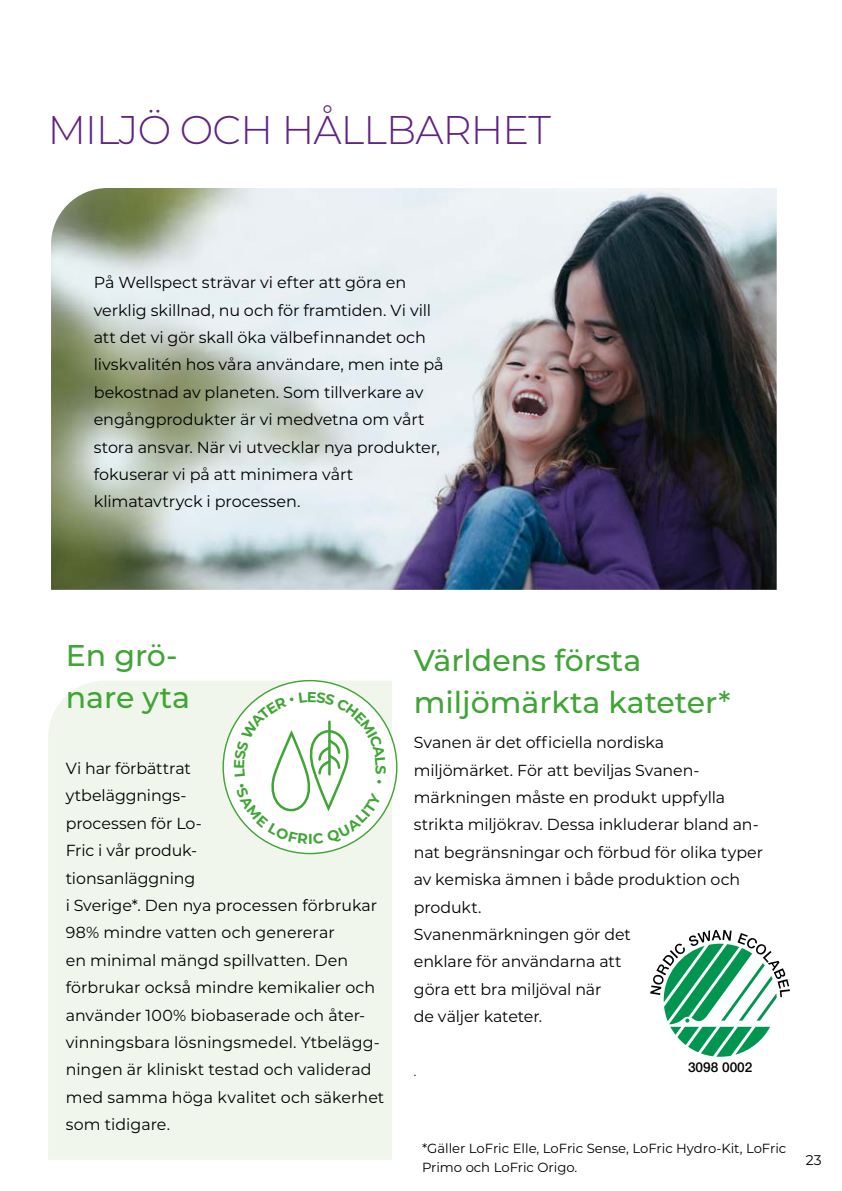
<style>
.page{position:relative;width:842px;height:1191px;background:#fff}
.page>*{position:absolute;margin:0;border:0;box-sizing:border-box;transform-origin:0 0}
.Body{font:300 40px "Montserrat";letter-spacing:-.02em;color:#602483}
.t1{font:500 30px/42px "Montserrat";color:#3fa535}
.Body-2{font:16px/27.4px "Montserrat";letter-spacing:-.005em;color:#000}
.t2{font:700 14.4px "Montserrat";color:#3fa535}
.t3{font:14px "Montserrat";color:#000}
.t4{font:500 13.6px "Helvetica Neue LT Std";color:#000}
.Bildtext_instruktion{font:13.2px/19.2px "Montserrat";color:#000}
.t5{font:12.4px "Montserrat";color:#000;scale:.96 1}
</style>
<div class="page">
<img style="left:51px;top:188px;width:726px;height:402px">
<div style="left:48px;top:680px;width:344px;height:479px;background:#f1f6ec"></div>
<svg style="left:650px;top:930px;width:140px;height:126px"></svg>
<svg style="left:223px;top:680px;width:174px;height:173px"></svg>
<svg style="left:234px;top:691px;width:152px;height:153px"></svg>
<p class="Body" style="left:48px;top:103px;width:505px">MILJÖ OCH HÅLLBARHET</p>
<p class="Body-2" style="left:94px;top:268px;width:351px">På Wellspect strävar vi efter att göra en verklig skillnad, nu och för framtiden. Vi vill att det vi gör skall öka välbefinnandet och livskvalitén hos våra användare, men inte på bekostnad av planeten. Som tillverkare av engångprodukter är vi medvetna om vårt stora ansvar. När vi utvecklar nya produkter, fokuserar vi på att minimera vårt klimatavtryck i processen.</p>
<p class="t1" style="left:66px;top:633px;width:126px">En grö&shy;nare yta</p>
<p class="Body-2" style="left:66px;top:754px;width:320px">Vi har förbättrat<br>ytbeläggnings-<br>processen för Lo-<br>Fric i vår produk-<br>tionsanläggning<br>i Sverige*. Den nya processen förbrukar<br>98% mindre vatten och genererar<br>en minimal mängd spillvatten. Den förbrukar också mindre kemikalier och använder 100% biobaserade och åter&shy;vinningsbara lösningsmedel. Ytbelägg&shy;ningen är kliniskt testad och validerad med samma höga kvalitet och säkerhet som tidigare.</p>
<p class="t2" style="left:308px;top:828px;width:6px">I</p>
<p class="t1" style="left:414px;top:638px;width:318px">Världens första miljömärkta kateter*</p>
<p class="Body-2" style="left:414px;top:728px;width:351px">Svanen är det officiella nordiska miljömärket. För att beviljas Svanen&shy;märkningen måste en produkt uppfylla strikta miljökrav. Dessa inkluderar bland an&shy;nat begränsningar och förbud för olika typer av kemiska ämnen i både produktion och produkt.<br>Svanenmärkningen gör det<br>enklare för användarna att<br>göra ett bra miljöval när<br>de väljer kateter.</p>
<p class="t5" style="left:414px;top:1063px;width:4px">.</p>
<p class="t4" style="left:688px;top:1058px;width:66px">3098 0002</p>
<p class="Bildtext_instruktion" style="left:422px;top:1138px;width:366px">*Gäller LoFric Elle, LoFric Sense, LoFric Hydro-Kit, LoFric<br>Primo och LoFric Origo.</p>
<p class="t3" style="left:806px;top:1150px;width:17px">23</p>
</div>
